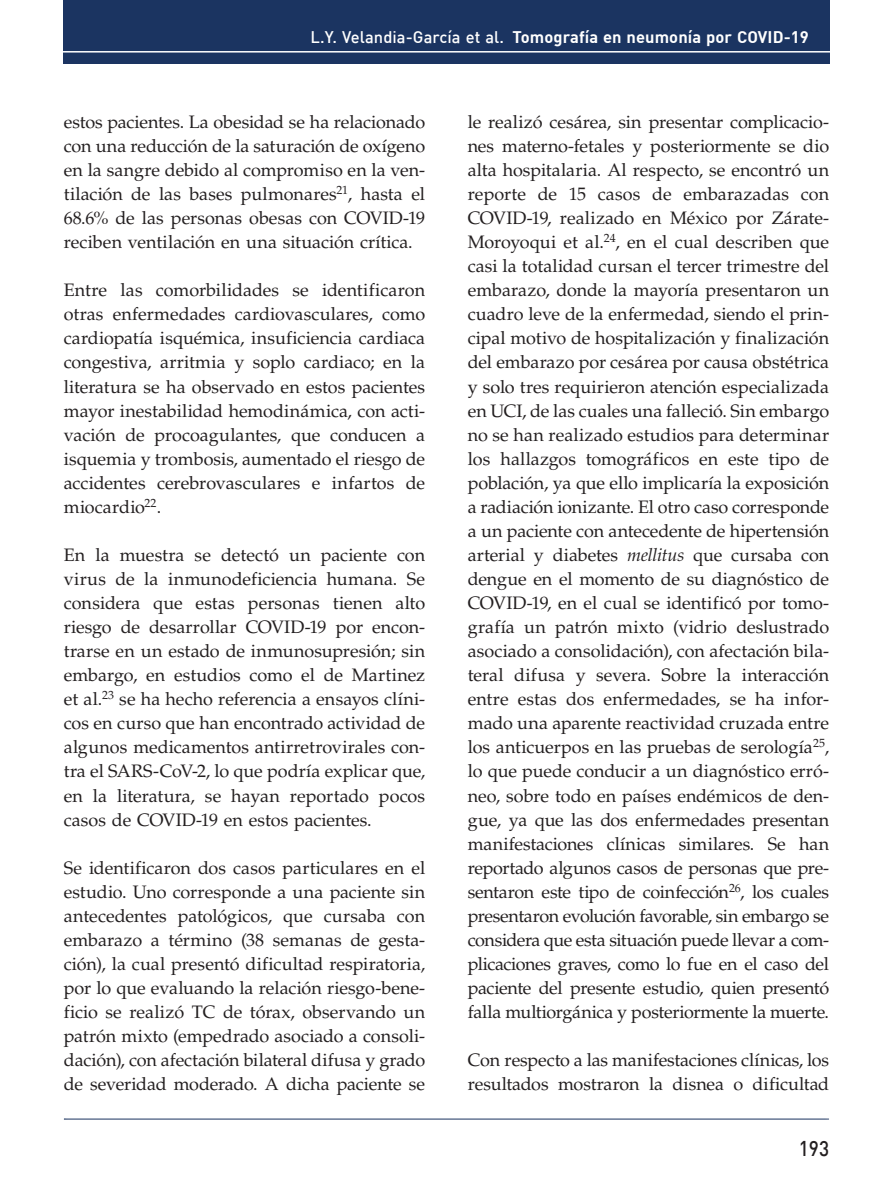
<style>
.page{position:relative;width:893px;height:1191px;background:#fff}
.page>*{position:absolute;margin:0;border:0;box-sizing:border-box;transform-origin:0 0}
.t1{font:500 21px "DIN";color:#231f20;scale:.9 1}
.t2{font:18px/24px "Palatino LT Std";letter-spacing:-.005em;color:#231f20;text-align:justify}
.t3{font:700 16.5px "DIN";letter-spacing:.005em;color:#fff}
.s1{font-weight:500}
.s2{font-style:italic}
</style>
<div class="page">
<div style="left:59px;top:1114px;width:772px;height:7px;background:#1b3461;opacity:.4"></div>
<div style="left:64px;top:0;width:766px;height:64px;background:#1b3461"></div>
<hr style="left:60px;top:51px;width:774px;height:2px;background:#fff">
<p class="t3" style="left:310px;top:26px;width:500px"><span class="s1">L.Y. Velandia-García et al.</span> Tomografía en neumonía por COVID-19</p>
<p class="t2" style="left:64px;top:110px;width:363px">estos pacientes. La obesidad se ha relacionado con una reducción de la saturación de oxígeno en la sangre debido al compromiso en la ven&shy;tilación de las bases pulmonares<sup>21</sup>, hasta el 68.6% de las personas obesas con COVID-19 reciben ventilación en una situación crítica.</p>
<p class="t2" style="left:64px;top:278px;width:363px">Entre las comorbilidades se identificaron otras enfermedades cardiovasculares, como cardiopatía isquémica, insuficiencia cardiaca congestiva, arritmia y soplo cardiaco; en la literatura se ha observado en estos pacientes mayor inestabilidad hemodinámica, con acti&shy;vación de procoagulantes, que conducen a isquemia y trombosis, aumentado el riesgo de accidentes cerebrovasculares e infartos de miocardio<sup>22</sup>.</p>
<p class="t2" style="left:64px;top:543px;width:363px">En la muestra se detectó un paciente con virus de la inmunodeficiencia humana. Se considera que estas personas tienen alto riesgo de desarrollar COVID-19 por encon&shy;trarse en un estado de inmunosupresión; sin embargo, en estudios como el de Martinez et al.<sup>23</sup> se ha hecho referencia a ensayos clíni&shy;cos en curso que han encontrado actividad de algunos medicamentos antirretrovirales con&shy;tra el SARS-CoV-2, lo que podría explicar que, en la literatura, se hayan reportado pocos casos de COVID-19 en estos pacientes.</p>
<p class="t2" style="left:64px;top:856px;width:363px">Se identificaron dos casos particulares en el estudio. Uno corresponde a una paciente sin antecedentes patológicos, que cursaba con embarazo a término (38 semanas de gesta&shy;ción), la cual presentó dificultad respiratoria, por lo que evaluando la relación riesgo-bene&shy;ficio se realizó TC de tórax, observando un patrón mixto (empedrado asociado a consoli&shy;dación), con afectación bilateral difusa y grado de severidad moderado. A dicha paciente se</p>
<p class="t2" style="left:468px;top:110px;width:363px">le realizó cesárea, sin presentar complicacio&shy;nes materno-fetales y posteriormente se dio alta hospitalaria. Al respecto, se encontró un reporte de 15 casos de embarazadas con COVID-19, realizado en México por Zárate-Moroyoqui et al.<sup>24</sup>, en el cual describen que casi la totalidad cursan el tercer trimestre del embarazo, donde la mayoría presentaron un cuadro leve de la enfermedad, siendo el prin&shy;cipal motivo de hospitalización y finalización del embarazo por cesárea por causa obstétrica y solo tres requirieron atención especializada en UCI, de las cuales una falleció. Sin embargo no se han realizado estudios para determinar los hallazgos tomográficos en este tipo de población, ya que ello implicaría la exposición a radiación ionizante. El otro caso corresponde a un paciente con antecedente de hipertensión arterial y diabetes <span class="s2">mellitus</span> que cursaba con dengue en el momento de su diagnóstico de COVID-19, en el cual se identificó por tomo&shy;grafía un patrón mixto (vidrio deslustrado asociado a consolidación), con afectación bila&shy;teral difusa y severa. Sobre la interacción entre estas dos enfermedades, se ha infor&shy;mado una aparente reactividad cruzada entre los anticuerpos en las pruebas de serología<sup>25</sup>, lo que puede conducir a un diagnóstico erró&shy;neo, sobre todo en países endémicos de den&shy;gue, ya que las dos enfermedades presentan manifestaciones clínicas similares. Se han reportado algunos casos de personas que pre&shy;sentaron este tipo de coinfección<sup>26</sup>, los cuales presentaron evolución favorable, sin embargo se considera que esta situación puede llevar a com&shy;plicaciones graves, como lo fue en el caso del paciente del presente estudio, quien presentó falla multiorgánica y posteriormente la muerte.</p>
<p class="t2" style="left:468px;top:1048px;width:363px">Con respecto a las manifestaciones clínicas, los resultados mostraron la disnea o dificultad</p>
<p class="t1" style="left:799px;top:1135px;width:35px">193</p>
</div>
